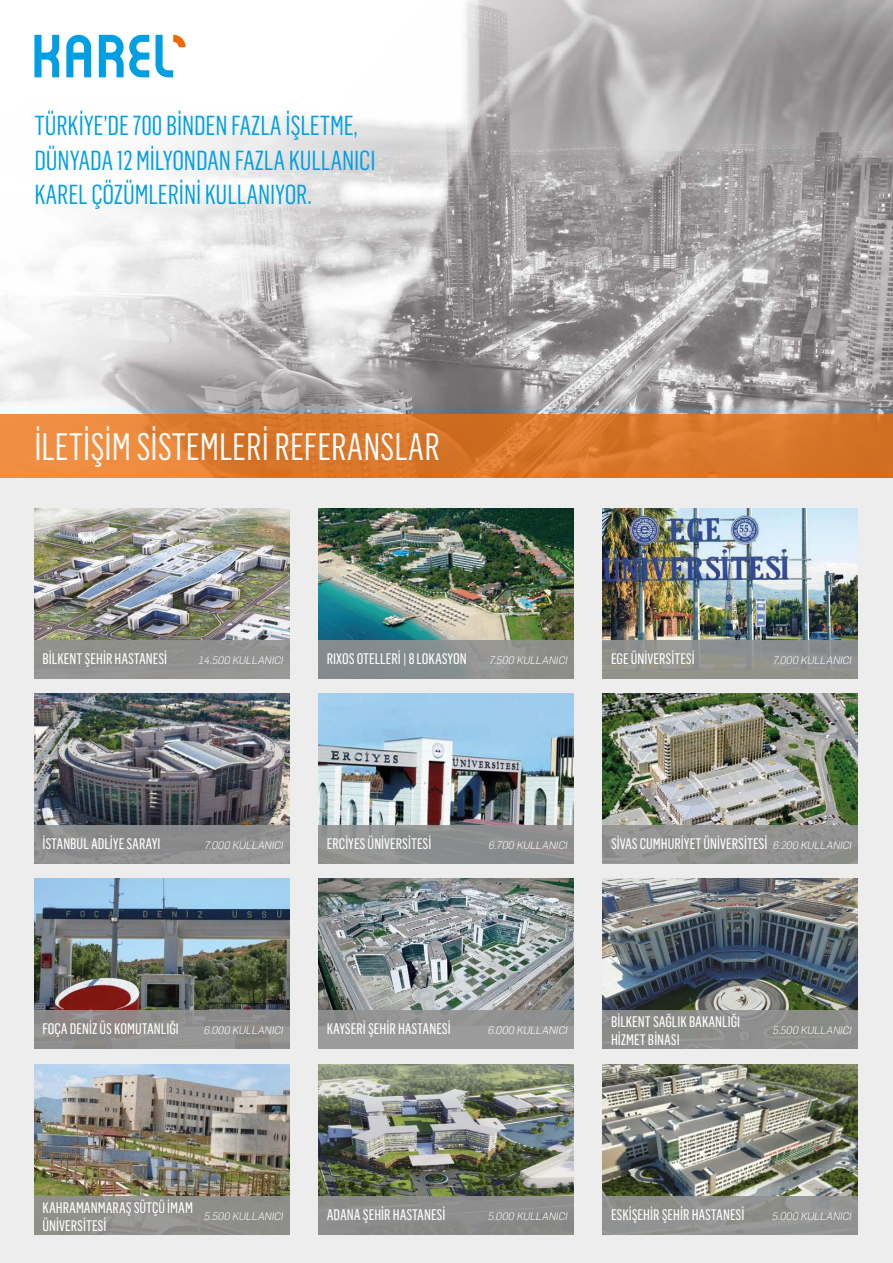
<style>
.page{position:relative;width:893px;height:1263px;background:#fff}
.page>*{position:absolute;margin:0;border:0;box-sizing:border-box;transform-origin:0 0}
.t1{font:37.5px "Flama Condensed";color:#fff}
.t2{font:27px/34.5px "Flama Condensed";letter-spacing:-.005em;color:#009fe3}
.t3{font:15px/18px "Flama Condensed Basic";color:#fff}
.t4{font:italic 300 10.65px "Flama";color:#fff}
.s1{font-family:"Flama";font-weight:300;font-style:italic;font-size:10.65px}
</style>
<div class="page">
<div style="left:0;top:350px;width:893px;height:913px;background:#ededed"></div>
<img style="left:0;top:0;width:893px;height:414px">
<svg style="left:0;top:414px;width:893px;height:63px;background:#dc7a2f"></svg>
<svg style="left:66px;top:35px;width:25px;height:42px"></svg>
<svg style="left:34px;top:35px;width:25px;height:42px"></svg>
<svg style="left:99px;top:35px;width:50px;height:42px"></svg>
<svg style="left:156px;top:35px;width:30px;height:42px"></svg>
<img style="left:34px;top:509px;width:255px;height:131px">
<div style="left:34px;top:640px;width:255px;height:39px;background:#929292"></div>
<img style="left:603px;top:879px;width:255px;height:131px">
<div style="left:603px;top:1010px;width:255px;height:39px;background:linear-gradient(to right,#8c8d89,#8e8f8d)"></div>
<img style="left:319px;top:879px;width:255px;height:131px">
<div style="left:319px;top:1010px;width:255px;height:39px;background:linear-gradient(to bottom,#909090,#9f9e9e)"></div>
<img style="left:319px;top:1065px;width:255px;height:131px">
<div style="left:319px;top:1196px;width:255px;height:39px;background:#929292"></div>
<img style="left:603px;top:1065px;width:255px;height:131px">
<div style="left:603px;top:1196px;width:255px;height:39px;background:#929292"></div>
<img style="left:319px;top:509px;width:255px;height:131px">
<div style="left:319px;top:640px;width:255px;height:39px;background:linear-gradient(to right,#818b91,#93938d)"></div>
<img style="left:603px;top:509px;width:255px;height:131px">
<div style="left:603px;top:640px;width:255px;height:39px;background:#929292"></div>
<img style="left:603px;top:694px;width:255px;height:131px">
<div style="left:603px;top:825px;width:255px;height:39px;background:#929292"></div>
<img style="left:34px;top:879px;width:255px;height:131px">
<div style="left:34px;top:1010px;width:255px;height:39px;background:linear-gradient(to right,#8f8b8a,#8f8f8e)"></div>
<img style="left:34px;top:1065px;width:255px;height:131px">
<div style="left:34px;top:1196px;width:255px;height:39px;background:linear-gradient(to right,#92928d,#8e8e8a)"></div>
<img style="left:319px;top:694px;width:255px;height:131px">
<div style="left:319px;top:825px;width:255px;height:39px;background:#929292"></div>
<img style="left:34px;top:694px;width:255px;height:131px">
<div style="left:34px;top:825px;width:255px;height:39px;background:#929292"></div>
<h2 class="t2" style="left:34px;top:107px;width:343px">TÜRKİYE’DE 700 BİNDEN FAZLA İŞLETME,<br>DÜNYADA 12 MİLYONDAN FAZLA KULLANICI<br>KAREL ÇÖZÜMLERİNİ KULLANIYOR.</h2>
<h1 class="t1" style="left:34px;top:423px;width:407px">İLETİŞİM SİSTEMLERİ REFERANSLAR</h1>
<p class="t3" style="left:43px;top:649px;width:126px">BİLKENT ŞEHİR HASTANESİ</p>
<p class="t4" style="left:199px;top:653px;width:86px">14.500 KULLANICI</p>
<p class="t3" style="left:327px;top:649px;width:141px">RIXOS OTELLERİ | 8 LOKASYON</p>
<p class="t4" style="left:489px;top:653px;width:79px">7.500 KULLANICI</p>
<p class="t3" style="left:611px;top:649px;width:85px">EGE ÜNİVERSİTESİ</p>
<p class="t4" style="left:773px;top:653px;width:80px">7.000 KULLANICI</p>
<p class="t3" style="left:43px;top:834px;width:119px">İSTANBUL ADLİYE SARAYI</p>
<p class="t4" style="left:205px;top:838px;width:80px">7.000 KULLANICI</p>
<p class="t3" style="left:327px;top:834px;width:106px">ERCİYES ÜNİVERSİTESİ</p>
<p class="t4" style="left:489px;top:838px;width:80px">6.700 KULLANICI</p>
<p class="t3" style="left:611px;top:834px;width:242px">SİVAS CUMHURİYET ÜNİVERSİTESİ <span class="s1">6.200 KULLANICI</span></p>
<p class="t3" style="left:43px;top:1019px;width:138px">FOÇA DENİZ ÜS KOMUTANLIĞI</p>
<p class="t4" style="left:204px;top:1023px;width:81px">6.000 KULLANICI</p>
<p class="t3" style="left:611px;top:1012px;width:131px">BİLKENT SAĞLIK BAKANLIĞI<br>HİZMET BİNASI</p>
<p class="t3" style="left:327px;top:1019px;width:125px">KAYSERİ ŞEHİR HASTANESİ</p>
<p class="t4" style="left:488px;top:1023px;width:81px">6.000 KULLANICI</p>
<p class="t4" style="left:773px;top:1023px;width:80px">5.500 KULLANICI</p>
<p class="t3" style="left:43px;top:1198px;width:152px">KAHRAMANMARAŞ SÜTÇÜ İMAM<br>ÜNİVERSİTESİ</p>
<p class="t4" style="left:204px;top:1209px;width:80px">5.500 KULLANICI</p>
<p class="t3" style="left:327px;top:1205px;width:120px">ADANA ŞEHİR HASTANESİ</p>
<p class="t4" style="left:488px;top:1209px;width:81px">5.000 KULLANICI</p>
<p class="t3" style="left:611px;top:1205px;width:135px">ESKİŞEHİR ŞEHİR HASTANESİ</p>
<p class="t4" style="left:772px;top:1209px;width:81px">5.000 KULLANICI</p>
</div>
